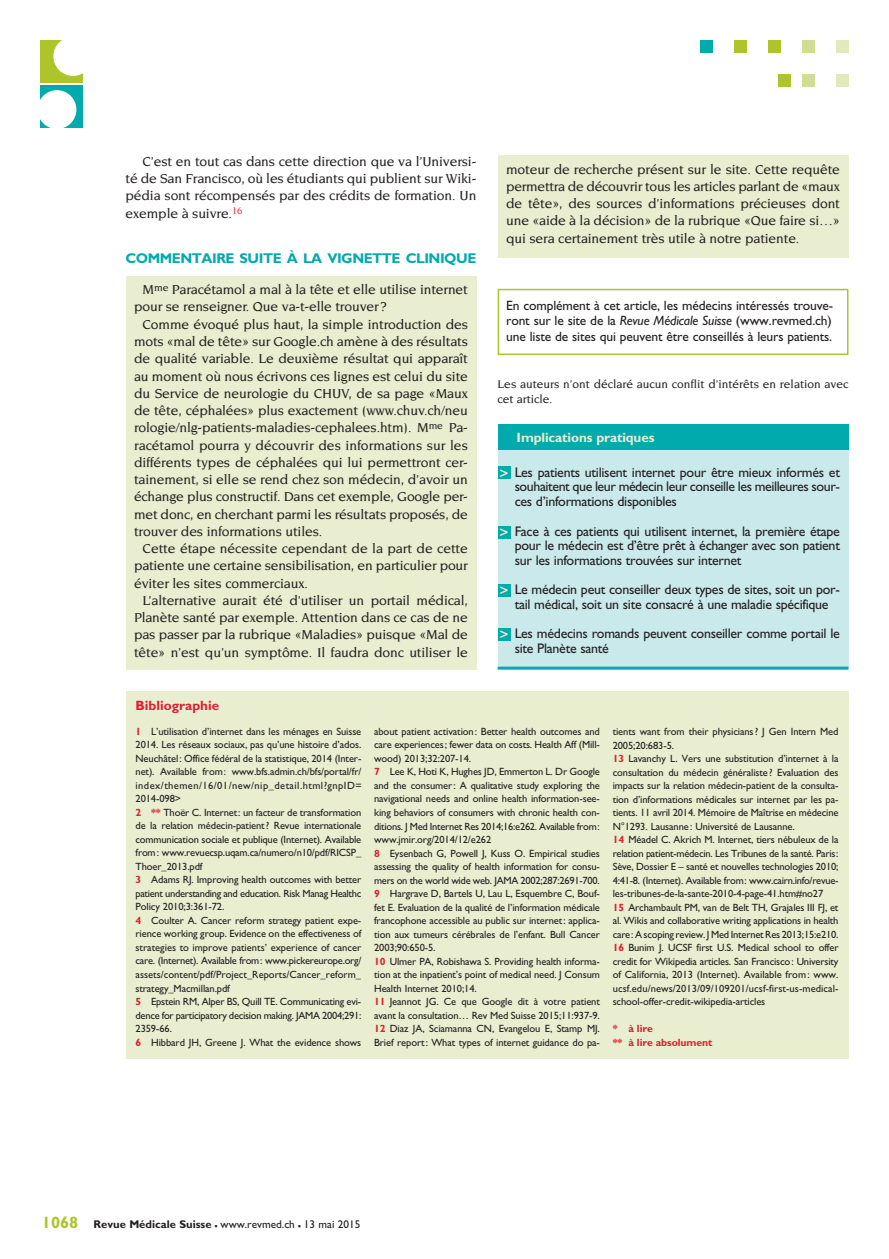
<style>
.page{position:relative;width:889px;height:1259px;background:#fff}
.page>*{position:absolute;margin:0;border:0;box-sizing:border-box;transform-origin:0 0}
.t1{font:700 14.1px "Gill Sans";letter-spacing:-.035em;color:#00aaad}
.t2{font:500 13.95px/17.2px "Novarese";letter-spacing:-.01em;color:#231f20;text-align:justify}
.t3{font:13.95px/14.7px "Gill Sans";letter-spacing:-.02em;color:#231f20;text-align:justify}
.t4{font:13.5px/15.8px "Gill Sans";letter-spacing:-.01em;color:#231f20;text-align:justify}
.t5{font:700 13.5px "Gill Sans";letter-spacing:-.01em;color:#e9eed0}
.t6{font:700 13.5px "Gill Sans";color:#db2032}
.t7{font:500 12px/15px "Novarese";color:#231f20}
.t8{font:11.25px "Gill Sans";color:#231f20}
.t9{font:10.5px/13.5px "Gill Sans";letter-spacing:-.01em;color:#231f20}
.t10{font:700 10.5px/13.5px "Gill Sans";letter-spacing:-.01em;color:#db2032}
.s1{font-style:italic}
.s2{font-family:"Insignia";font-size:15px;color:#e9eed0}
.s3{font-weight:700;color:#db2032}
.s4{font-weight:700;font-size:16.5px;color:#adc42b}
.s5{font-weight:700}
.s6{font-weight:700;font-size:16.5px}
</style>
<div class="page">
<div style="left:498px;top:155px;width:350px;height:102px;background:#e9eed0"></div>
<div style="left:126px;top:276px;width:350px;height:394px;background:#e9eed0"></div>
<div style="left:836px;top:40px;width:12px;height:13px;background:#e2e9bc"></div>
<div style="left:802px;top:40px;width:12px;height:13px;background:#d2dd94"></div>
<div style="left:768px;top:40px;width:12px;height:13px;background:#adc42b"></div>
<div style="left:734px;top:40px;width:12px;height:13px;background:#adc42b"></div>
<div style="left:700px;top:40px;width:12px;height:13px;background:#00aaad"></div>
<div style="left:836px;top:75px;width:12px;height:12px;background:#e2e9bc"></div>
<div style="left:802px;top:75px;width:12px;height:12px;background:#d2dd94"></div>
<div style="left:778px;top:75px;width:13px;height:12px;background:#adc42b"></div>
<div style="left:40px;top:40px;width:43px;height:43px;background:#adc42b"></div>
<div style="left:53px;top:37px;width:40px;height:39px;background:#fff;border-radius:50%"></div>
<div style="left:40px;top:85px;width:43px;height:43px;background:#00aaad"></div>
<div style="left:38px;top:90px;width:38px;height:39px;background:#fff;border-radius:50%"></div>
<div style="left:126px;top:691px;width:722px;height:367px;background:#e9eed0"></div>
<div style="left:498px;top:450px;width:350px;height:218px;background:#c9e9ea"></div>
<div style="left:498px;top:425px;width:350px;height:25px;background:#00aaad"></div>
<hr style="left:498px;top:667px;width:350px;height:3px;background:#00aaad">
<div style="left:498px;top:466px;width:12px;height:13px;background:#00aaad"></div>
<div style="left:498px;top:526px;width:12px;height:12px;background:#00aaad"></div>
<div style="left:498px;top:584px;width:12px;height:13px;background:#00aaad"></div>
<div style="left:498px;top:628px;width:12px;height:13px;background:#00aaad"></div>
<div style="left:498px;top:289px;width:350px;height:66px;border:2px solid #adc42b"></div>
<h2 class="t2" style="left:126px;top:153px;width:352px;text-indent:17px">C’est en tout cas dans cette direction que va l’Universi&shy;té de San Francisco, où les étudiants qui publient sur Wiki&shy;pédia sont récompensés par des crédits de formation. Un exemple à suivre.<sup>16</sup></h2>
<h1 class="t1" style="left:126px;top:250px;width:352px">COMMENTAIRE SUITE À LA VIGNETTE CLINIQUE</h1>
<h2 class="t2" style="left:134px;top:281px;width:335px;text-indent:9px">M<sup>me</sup> Paracétamol a mal à la tête et elle utilise internet pour se renseigner. Que va-t-elle trouver?</h2>
<p class="t2" style="left:134px;top:315px;width:335px;text-indent:9px">Comme évoqué plus haut, la simple introduction des mots «mal de tête» sur Google.ch amène à des résultats de qualité variable. Le deuxième résultat qui apparaît au moment où nous écrivons ces lignes est celui du site du Service de neurologie du CHUV, de sa page «Maux de tête, céphalées» plus exactement (www.chuv.ch/neu rologie/nlg-patients-maladies-cephalees.htm). M<sup>me</sup> Pa&shy;racétamol pourra y découvrir des informations sur les différents types de céphalées qui lui permettront cer&shy;tainement, si elle se rend chez son médecin, d’avoir un échange plus constructif. Dans cet exemple, Google per&shy;met donc, en cherchant parmi les résultats proposés, de trouver des informations utiles.</p>
<h2 class="t2" style="left:134px;top:540px;width:335px;text-indent:9px">Cette étape nécessite cependant de la part de cette patiente une certaine sensibilisation, en particulier pour éviter les sites commerciaux.</h2>
<h2 class="t2" style="left:134px;top:591px;width:335px;text-indent:9px">L’alternative aurait été d’utiliser un portail médical, Planète santé par exemple. Attention dans ce cas de ne pas passer par la rubrique «Maladies» puisque «Mal de tête» n’est qu’un symptôme. Il faudra donc utiliser le</h2>
<p class="t6" style="left:136px;top:697px;width:85px">Bibliographie</p>
<p class="t2" style="left:506px;top:160px;width:335px">moteur de recherche présent sur le site. Cette requête permettra de découvrir tous les articles parlant de «maux de tête», des sources d’informations précieuses dont une «aide à la décision» de la rubrique «Que faire si…» qui sera certainement très utile à notre patiente.</p>
<p class="t4" style="left:506px;top:297px;width:329px">En complément à cet article, les médecins intéressés trouve&shy;ront sur le site de la <span class="s1">Revue Médicale Suisse</span> (www.revmed.ch) une liste de sites qui peuvent être conseillés à leurs patients.</p>
<p class="t7" style="left:498px;top:376px;width:352px">Les auteurs n’ont déclaré aucun conflit d’intérêts en relation avec cet article.</p>
<p class="t5" style="left:517px;top:430px;width:139px">Implications pratiques</p>
<h2 class="t3" style="left:515px;top:465px;width:327px;text-indent:-15px"><span class="s2">&gt;</span> Les patients utilisent internet pour être mieux informés et souhaitent que leur médecin leur conseille les meilleures sour&shy;ces d’informations disponibles</h2>
<h2 class="t3" style="left:515px;top:523px;width:327px;text-indent:-15px"><span class="s2">&gt;</span> Face à ces patients qui utilisent internet, la première étape pour le médecin est d’être prêt à échanger avec son patient sur les informations trouvées sur internet</h2>
<h2 class="t3" style="left:499px;top:582px;width:342px;text-align:center"><span class="s2">&gt;</span> Le médecin peut conseiller deux types de sites, soit un por&shy;tail médical, soit un site consacré à une maladie spécifique</h2>
<h2 class="t3" style="left:515px;top:626px;width:327px;text-indent:-15px"><span class="s2">&gt;</span> Les médecins romands peuvent conseiller comme portail le site Planète santé</h2>
<p class="t9" style="left:136px;top:725px;width:227px"><span class="s3">1</span> L’utilisation d’internet dans les ménages en Suisse 2014. Les réseaux sociaux, pas qu’une histoire d’ados.<br>Neuchâtel: Office fédéral de la statistique, 2014 (Inter&shy;net). Available from: www.bfs.admin.ch/bfs/portal/fr/ index/themen/16/01/new/nip_detail.html?gnpID= 2014-098&gt;<br><span class="s3">2 **</span> Thoër C. Internet: un facteur de transformation de la relation médecin-patient? Revue internationale communication sociale et publique (Internet). Available from: www.revuecsp.uqam.ca/numero/n10/pdf/RICSP_ Thoer_2013.pdf<br><span class="s3">3</span> Adams RJ. Improving health outcomes with better patient understanding and education. Risk Manag Healthc Policy 2010;3:361-72.<br><span class="s3">4</span> Coulter A. Cancer reform strategy patient expe&shy;rience working group. Evidence on the effectiveness of strategies to improve patients’ experience of cancer care. (Internet). Available from: www.pickereurope.org/ assets/content/pdf/Project_Reports/Cancer_reform_ strategy_Macmillan.pdf<br><span class="s3">5</span> Epstein RM, Alper BS, Quill TE. Communicating evi&shy;dence for participatory decision making. JAMA 2004;291:<br>2359-66.<br><span class="s3">6</span> Hibbard JH, Greene J. What the evidence shows</p>
<p class="t9" style="left:374px;top:725px;width:227px">about patient activation: Better health outcomes and care experiences; fewer data on costs. Health Aff (Mill&shy;wood) 2013;32:207-14.<br><span class="s3">7</span> Lee K, Hoti K, Hughes JD, Emmerton L. Dr Google and the consumer: A qualitative study exploring the navigational needs and online health information-see&shy;king behaviors of consumers with chronic health con&shy;ditions. J Med Internet Res 2014;16:e262. Available from: www.jmir.org/2014/12/e262<br><span class="s3">8</span> Eysenbach G, Powell J, Kuss O. Empirical studies assessing the quality of health information for consu&shy;mers on the world wide web. JAMA 2002;287:2691-700.<br><span class="s3">9</span> Hargrave D, Bartels U, Lau L, Esquembre C, Bouf&shy;fet E. Evaluation de la qualité de l’information médicale francophone accessible au public sur internet: applica&shy;tion aux tumeurs cérébrales de l’enfant. Bull Cancer 2003;90:650-5.<br><span class="s3">10</span> Ulmer PA, Robishawa S. Providing health informa&shy;tion at the inpatient’s point of medical need. J Consum Health Internet 2010;14.<br><span class="s3">11</span> Jeannot JG. Ce que Google dit à votre patient avant la consultation… Rev Med Suisse 2015;11:937-9.<br><span class="s3">12</span> Diaz JA, Sciamanna CN, Evangelou E, Stamp MJ.<br>Brief report: What types of internet guidance do pa-</p>
<p class="t9" style="left:613px;top:725px;width:227px">tients want from their physicians? J Gen Intern Med 2005;20:683-5.<br><span class="s3">13</span> Lavanchy L. Vers une substitution d’internet à la consultation du médecin généraliste? Evaluation des impacts sur la relation médecin-patient de la consulta&shy;tion d’informations médicales sur internet par les pa&shy;tients. 11 avril 2014. Mémoire de Maîtrise en médecine N°1293. Lausanne: Université de Lausanne.<br><span class="s3">14</span> Méadel C. Akrich M. Internet, tiers nébuleux de la relation patient-médecin. Les Tribunes de la santé. Paris:<br>Sève, Dossier E – santé et nouvelles technologies 2010; 4:41-8. (Internet). Available from: www.cairn.info/revue&shy;les-tribunes-de-la-sante-2010-4-page-41.htm#no27<br><span class="s3">15</span> Archambault PM, van de Belt TH, Grajales III FJ, et al. Wikis and collaborative writing applications in health care: A scoping review. J Med Internet Res 2013;15:e210.<br><span class="s3">16</span> Bunim J. UCSF first U.S. Medical school to offer credit for Wikipedia articles. San Francisco: University of California, 2013 (Internet). Available from: www. ucsf.edu/news/2013/09/109201/ucsf-first-us-medical&shy;school-offer-credit-wikipedia-articles</p>
<p class="t10" style="left:613px;top:1022px;width:101px">* à lire<br>** à lire absolument</p>
<p class="t8" style="left:42px;top:1218px;width:320px"><span class="s4">1068</span> <span class="s5">Revue Médicale Suisse</span> <span class="s6">–</span> www.revmed.ch <span class="s6">–</span> 13 mai 2015</p>
</div>
